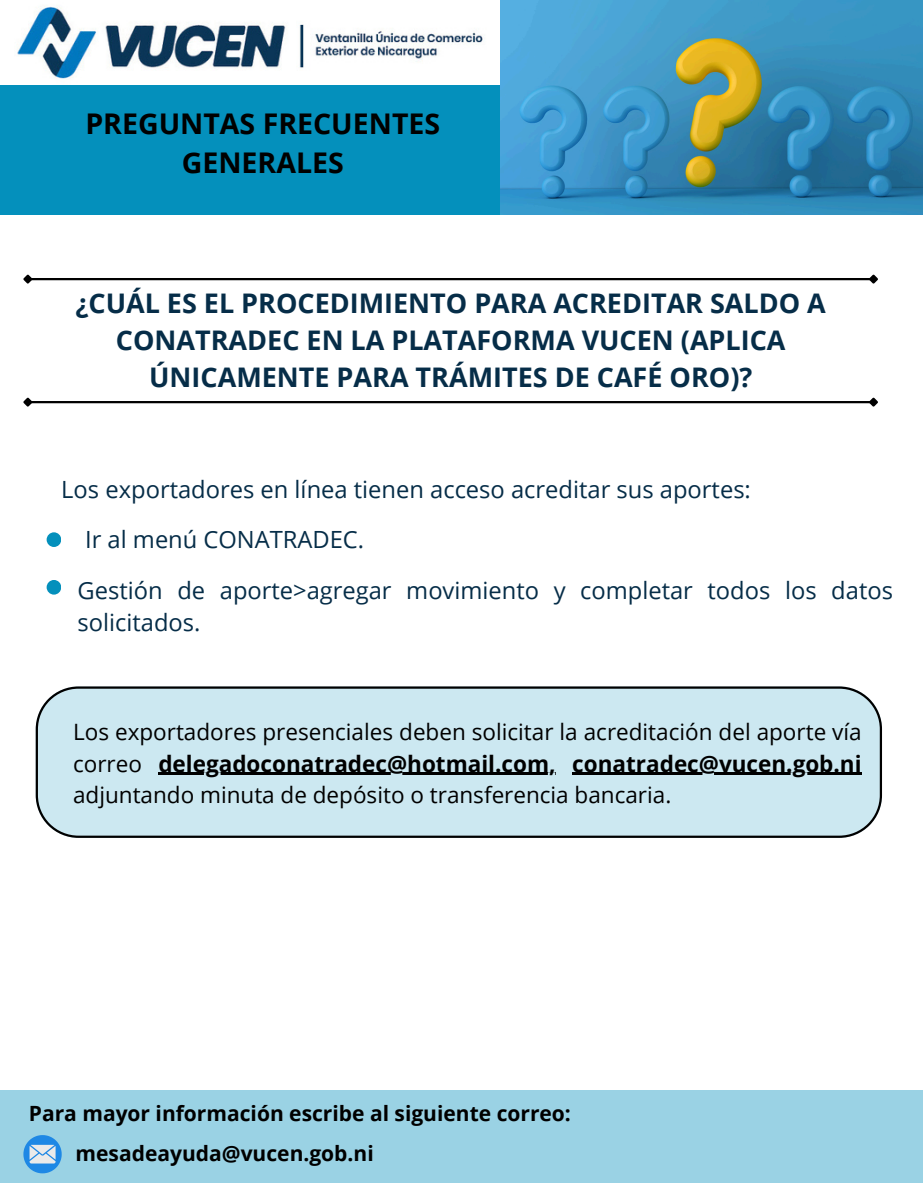
<style>
.page{position:relative;width:923px;height:1183px;background:#fff}
.page>*{position:absolute;margin:0;border:0;box-sizing:border-box;transform-origin:0 0}
.t1{font:700 28.5px/39.3px "Open Sans";color:#000;text-align:center}
.t2{font:700 27px/37.2px "Open Sans";color:#062d48;text-align:center}
.t3{font:23.7px/32.7px "Open Sans";color:#062d48}
.t4{font:22.5px/31.5px "Open Sans";color:#000}
.t5{font:700 22.5px "Open Sans";color:#000}
.t6{font:700 21px "Open Sans";color:#000}
.s1{font-weight:700}
</style>
<div class="page">
<div style="left:0;top:0;width:922px;height:214px;background:#0490bc"></div>
<img style="left:0;top:0;width:500px;height:84px">
<hr style="left:31px;top:278px;width:839px;height:2px;background:#000">
<svg style="left:23px;top:274px;width:11px;height:10px"></svg>
<svg style="left:866px;top:274px;width:12px;height:10px"></svg>
<hr style="left:31px;top:401px;width:839px;height:2px;background:#000">
<svg style="left:23px;top:397px;width:11px;height:10px"></svg>
<svg style="left:866px;top:397px;width:12px;height:10px"></svg>
<div style="left:0;top:1090px;width:922px;height:92px;background:#9ad2e4"></div>
<svg style="left:23px;top:1135px;width:39px;height:38px"></svg>
<div style="left:47px;top:532px;width:14px;height:15px;background:#0490bc;border-radius:50%"></div>
<div style="left:47px;top:580px;width:14px;height:14px;background:#0490bc;border-radius:50%"></div>
<div style="left:36px;top:686px;width:846px;height:151px;background:#cce8f1"></div>
<hr style="left:158px;top:772px;width:398px;height:3px;background:#000">
<hr style="left:572px;top:772px;width:289px;height:3px;background:#000">
<img style="left:500px;top:0;width:422px;height:214px">
<p class="t1" style="left:85px;top:103px;width:356px">PREGUNTAS FRECUENTES<br>GENERALES</p>
<h1 class="t2" style="left:76px;top:283px;width:751px">¿CUÁL ES EL PROCEDIMIENTO PARA ACREDITAR SALDO A<br>CONATRADEC EN LA PLATAFORMA VUCEN (APLICA<br>ÚNICAMENTE PARA TRÁMITES DE CAFÉ ORO)?</h1>
<h2 class="t3" style="left:61px;top:472px;width:691px">Los exportadores en línea tienen acceso acreditar sus aportes:</h2>
<h2 class="t3" style="left:85px;top:522px;width:280px">Ir al menú CONATRADEC.</h2>
<h2 class="t3" style="left:78px;top:573px;width:816px">Gestión de aporte&gt;agregar movimiento y completar todos los datos solicitados.</h2>
<p class="t4" style="left:73px;top:715px;width:790px">Los exportadores presenciales deben solicitar la acreditación del aporte vía correo</p>
<p class="t4" style="left:73px;top:747px;width:790px;text-indent:499px"><span class="s1">conatradec@vucen.gob.ni </span>adjuntando minuta de depósito o transferencia bancaria.</p>
<p class="t5" style="left:158px;top:747px;width:399px">delegadoconatradec@hotmail.com,</p>
<h1 class="t6" style="left:29px;top:1098px;width:543px">Para mayor información escribe al siguiente correo:</h1>
<h2 class="t6" style="left:76px;top:1138px;width:300px">mesadeayuda@vucen.gob.ni</h2>
</div>
